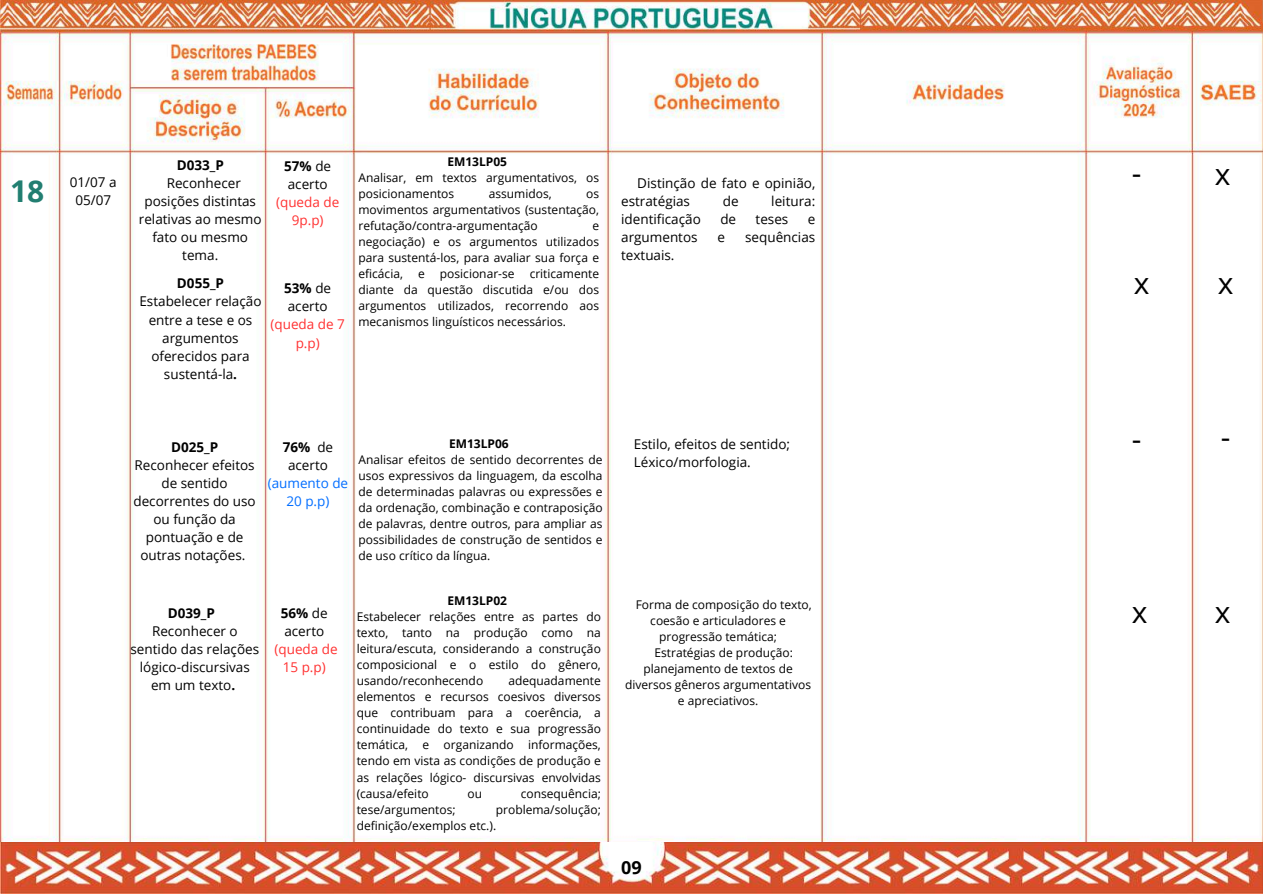
<style>
.page{position:relative;width:1263px;height:894px;background:#fff}
.page>*{position:absolute;margin:0;border:0;box-sizing:border-box;transform-origin:0 0}
.t1{font:30px "Open Sans";color:#000}
.t2{font:700 30px "Open Sans";color:#227e71}
.t3{font:700 18px "Open Sans";color:#000}
.t4{font:13.5px/18px "Open Sans";color:#000;text-align:center}
.t5{font:13.5px/18px "Open Sans";color:#ff3131;text-align:center}
.t6{font:700 13.5px "Open Sans";color:#000}
.t7{font:13.5px/18px "Open Sans";color:#026eff;text-align:center}
.t8{font:12px/16px "Open Sans";color:#000;text-align:justify}
.t9{font:700 12px "Open Sans";color:#000}
.s1{font-weight:700}
</style>
<div class="page">
<img style="left:0;top:641px;width:1263px;height:252px">
<img style="left:0;top:0;width:1263px;height:641px">
<h1 class="t2" style="left:10px;top:169px;width:36px">18</h1>
<p class="t4" style="left:70px;top:172px;width:48px">01/07 a<br>05/07</p>
<p class="t6" style="left:177px;top:155px;width:49px">D033_P</p>
<p class="t4" style="left:139px;top:174px;width:124px">Reconhecer posições distintas relativas ao mesmo fato ou mesmo tema.</p>
<p class="t6" style="left:177px;top:274px;width:49px">D055_P</p>
<p class="t4" style="left:139px;top:292px;width:124px">Estabelecer relação entre a tese e os argumentos oferecidos para sustentá-la<span class="s1">.</span></p>
<p class="t4" style="left:284px;top:156px;width:48px;text-align:left"><span class="s1">57%</span> de acerto</p>
<p class="t5" style="left:276px;top:192px;width:65px">(queda de<br>9p.p)</p>
<p class="t4" style="left:284px;top:279px;width:48px;text-align:left"><span class="s1">53%</span> de acerto</p>
<p class="t5" style="left:270px;top:315px;width:76px">(queda de 7 p.p)</p>
<p class="t9" style="left:447px;top:153px;width:61px">EM13LP05</p>
<p class="t8" style="left:358px;top:169px;width:242px">Analisar, em textos argumentativos, os posicionamentos</p>
<p class="t8" style="left:489px;top:185px;width:64px">assumidos,</p>
<p class="t8" style="left:358px;top:185px;width:242px;text-indent:228px">os movimentos argumentativos (sustentação, refutação/contra-argumentação</p>
<p class="t8" style="left:358px;top:217px;width:242px;text-indent:234px">e negociação) e os argumentos utilizados para sustentá-los, para avaliar sua força e eficácia,</p>
<p class="t8" style="left:358px;top:265px;width:242px;text-indent:171px">criticamente diante da questão discutida e/ou dos argumentos utilizados, recorrendo aos mecanismos linguísticos necessários.</p>
<p class="t8" style="left:418px;top:265px;width:8px">e</p>
<p class="t8" style="left:440px;top:265px;width:76px">posicionar-se</p>
<p class="t4" style="left:621px;top:174px;width:196px;text-align:left;text-indent:16px">Distinção de fato e opinião, estratégias</p>
<p class="t4" style="left:723px;top:192px;width:17px">de</p>
<p class="t4" style="left:771px;top:192px;width:46px">leitura:</p>
<p class="t4" style="left:621px;top:210px;width:81px">identificação</p>
<p class="t4" style="left:720px;top:210px;width:17px">de</p>
<p class="t4" style="left:756px;top:210px;width:34px">teses</p>
<p class="t4" style="left:808px;top:210px;width:9px">e</p>
<p class="t4" style="left:621px;top:228px;width:78px">argumentos</p>
<p class="t4" style="left:718px;top:228px;width:9px">e</p>
<p class="t4" style="left:745px;top:228px;width:72px">sequências</p>
<p class="t4" style="left:621px;top:246px;width:55px">textuais.</p>
<h1 class="t1" style="left:1132px;top:152px;width:11px">-</h1>
<h1 class="t1" style="left:1215px;top:153px;width:17px">x</h1>
<h1 class="t1" style="left:1134px;top:262px;width:17px">x</h1>
<h1 class="t1" style="left:1218px;top:262px;width:17px">x</h1>
<p class="t6" style="left:171px;top:437px;width:49px">D025_P</p>
<p class="t4" style="left:133px;top:455px;width:124px">Reconhecer efeitos de sentido decorrentes do uso ou função da pontuação e de outras notações.</p>
<p class="t4" style="left:283px;top:437px;width:52px"><span class="s1">76%</span> de acerto</p>
<p class="t7" style="left:268px;top:473px;width:82px">(aumento de<br>20 p.p)</p>
<p class="t9" style="left:449px;top:435px;width:61px">EM13LP06</p>
<p class="t8" style="left:358px;top:451px;width:246px">Analisar efeitos de sentido decorrentes de usos expressivos da linguagem, da escolha de determinadas palavras ou expressões e da ordenação, combinação e contraposição de palavras, dentre outros, para ampliar as possibilidades de construção de sentidos e de uso crítico da língua.</p>
<p class="t6" style="left:168px;top:603px;width:49px">D039_P</p>
<p class="t4" style="left:131px;top:621px;width:130px">Reconhecer o sentido das relações lógico-discursivas em um texto<span class="s1">.</span></p>
<p class="t4" style="left:281px;top:603px;width:48px;text-align:left"><span class="s1">56%</span> de acerto</p>
<p class="t5" style="left:274px;top:639px;width:65px">(queda de<br>15 p.p)</p>
<p class="t9" style="left:447px;top:592px;width:61px">EM13LP02</p>
<p class="t8" style="left:357px;top:608px;width:246px">Estabelecer relações entre as partes do texto, tanto na produção como na leitura/escuta, considerando a construção composicional e o estilo do gênero, usando/reconhecendo</p>
<p class="t8" style="left:357px;top:672px;width:246px;text-indent:152px">adequadamente elementos e recursos coesivos diversos que contribuam para a coerência, a continuidade do texto e sua progressão temática, e organizando informações, tendo em vista as condições de produção e as relações lógico- discursivas envolvidas (causa/efeito</p>
<p class="t8" style="left:467px;top:784px;width:16px">ou</p>
<p class="t8" style="left:521px;top:784px;width:82px">consequência;</p>
<p class="t8" style="left:357px;top:800px;width:246px;text-indent:139px">problema/solução; definição/exemplos etc.).</p>
<p class="t8" style="left:357px;top:800px;width:100px">tese/argumentos;</p>
<p class="t4" style="left:634px;top:435px;width:158px;text-align:left">Estilo, efeitos de sentido;<br>Léxico/morfologia.</p>
<h1 class="t1" style="left:1132px;top:418px;width:11px">-</h1>
<h1 class="t1" style="left:1221px;top:415px;width:11px">-</h1>
<p class="t8" style="left:636px;top:596px;width:178px">Forma de composição do texto,</p>
<p class="t8" style="left:650px;top:612px;width:137px">coesão e articuladores e</p>
<p class="t8" style="left:659px;top:628px;width:119px">progressão temática;</p>
<p class="t8" style="left:654px;top:644px;width:140px">Estratégias de produção:</p>
<p class="t8" style="left:643px;top:660px;width:151px">planejamento de textos de</p>
<p class="t8" style="left:625px;top:676px;width:188px">diversos gêneros argumentativos</p>
<p class="t8" style="left:678px;top:692px;width:82px">e apreciativos.</p>
<h2 class="t3" style="left:621px;top:854px;width:22px">09</h2>
<h1 class="t1" style="left:1132px;top:591px;width:17px">x</h1>
<h1 class="t1" style="left:1215px;top:591px;width:17px">x</h1>
</div>
